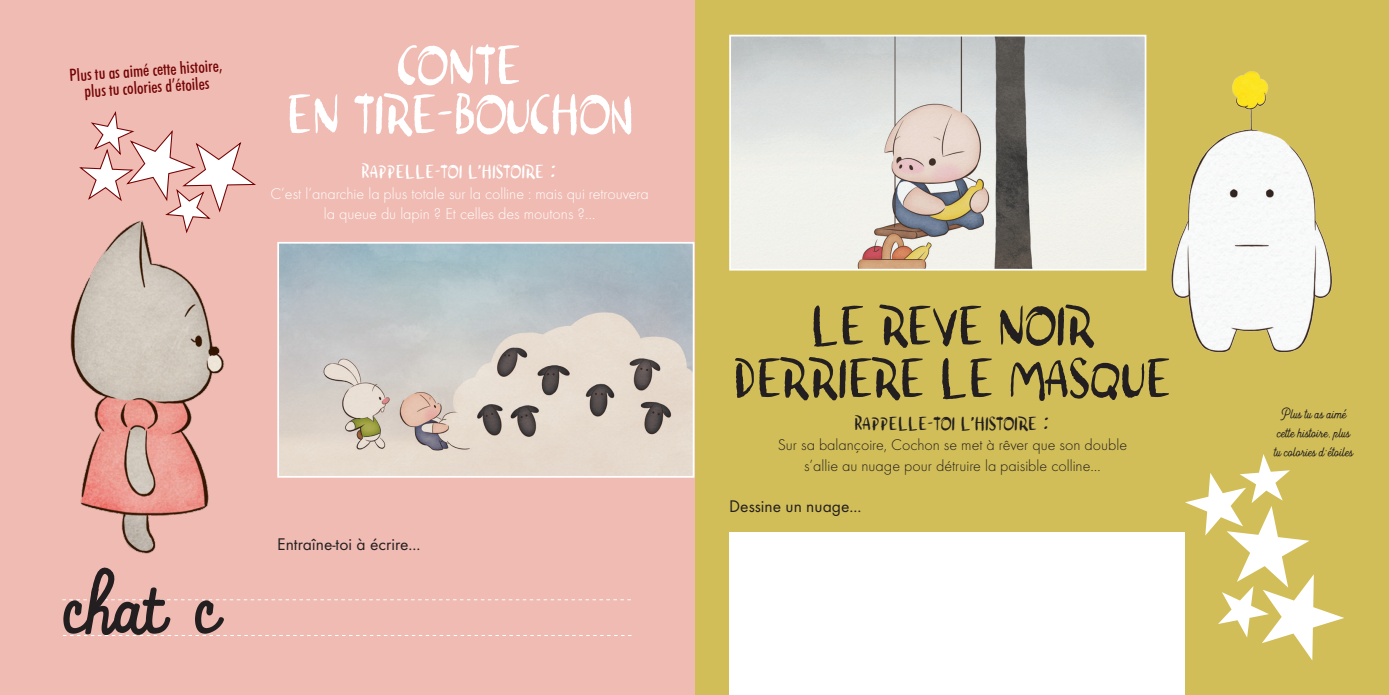
<style>
.page{position:relative;width:1389px;height:695px;background:#fff}
.page>*{position:absolute;margin:0;border:0;box-sizing:border-box;transform-origin:0 0}
.t1{font:56px/52.5px "Dam Keeper Poems";letter-spacing:-.02em;color:#231f20;text-align:center}
.t2{font:56px/49px "Dam Keeper Poems";letter-spacing:-.02em;color:#fff;text-align:center}
.t3{font:54.25px "KG Always A Good Time";color:#231f20}
.t4{font:19.25px "Dam Keeper Poems";color:#fff}
.t5{font:19.25px "Dam Keeper Poems";color:#231f20}
.t6{font:17.5px "Function";color:#231f20}
.t7{font:500 condensed 16.97px/17px "Futura BT";color:#740304;text-align:center}
.t8{font:300 16.1px/20.3px "Function LH";color:#fff;text-align:center}
.t9{font:300 16.1px/20.3px "Function LH";color:#231f20;text-align:center}
.t10{font:15.75px/18.9px "Heritage";color:#231f20;text-align:center}
</style>
<div class="page">
<div style="left:690px;top:0;width:699px;height:694px;background:#d2be58"></div>
<div style="left:0;top:0;width:694px;height:694px;background:#f0bbb3"></div>
<svg style="left:79px;top:111px;width:177px;height:90px"></svg>
<img style="left:280px;top:245px;width:411px;height:229px">
<div style="left:277px;top:242px;width:417px;height:235px;border:2px solid #fff"></div>
<img style="left:70px;top:201px;width:154px;height:353px">
<svg style="left:1185px;top:454px;width:159px;height:206px"></svg>
<img style="left:732px;top:38px;width:411px;height:229px">
<div style="left:729px;top:35px;width:417px;height:235px;border:2px solid #fff"></div>
<img style="left:1171px;top:71px;width:162px;height:282px">
<svg style="left:63px;top:635px;width:568px;height:1px"></svg>
<svg style="left:62px;top:567px;width:569px;height:46px"></svg>
<div style="left:729px;top:532px;width:456px;height:162px;background:#fff"></div>
<p class="t7" style="left:69px;top:67px;width:154px;rotate:-4deg">Plus tu as aimé cette histoire, plus tu colories d’étoiles</p>
<h1 class="t2" style="left:286px;top:44px;width:349px">conte<br>en tire-bouchoN</h1>
<p class="t4" style="left:362px;top:166px;width:197px">Rappelle-toi l'histoire :</p>
<p class="t8" style="left:270px;top:184px;width:380px">C’est l’anarchie la plus totale sur la colline : mais qui retrouvera la queue du lapin ? Et celles des moutons ?…</p>
<h2 class="t3" style="left:63px;top:571px;width:157px">chat c</h2>
<p class="t6" style="left:277px;top:534px;width:145px">Entraîne-toi à écrire...</p>
<h1 class="t1" style="left:733px;top:302px;width:441px">le rêve noir derrière le masque</h1>
<p class="t5" style="left:855px;top:417px;width:197px">Rappelle-toi l'histoire :</p>
<p class="t9" style="left:778px;top:435px;width:351px">Sur sa balançoire, Cochon se met à rêver que son double s’allie au nuage pour détruire la paisible colline…</p>
<p class="t6" style="left:729px;top:496px;width:134px">Dessine un nuage...</p>
<p class="t10" style="left:1274px;top:405px;width:81px">Plus tu as aimé cette histoire, plus tu colories d’étoiles</p>
</div>
